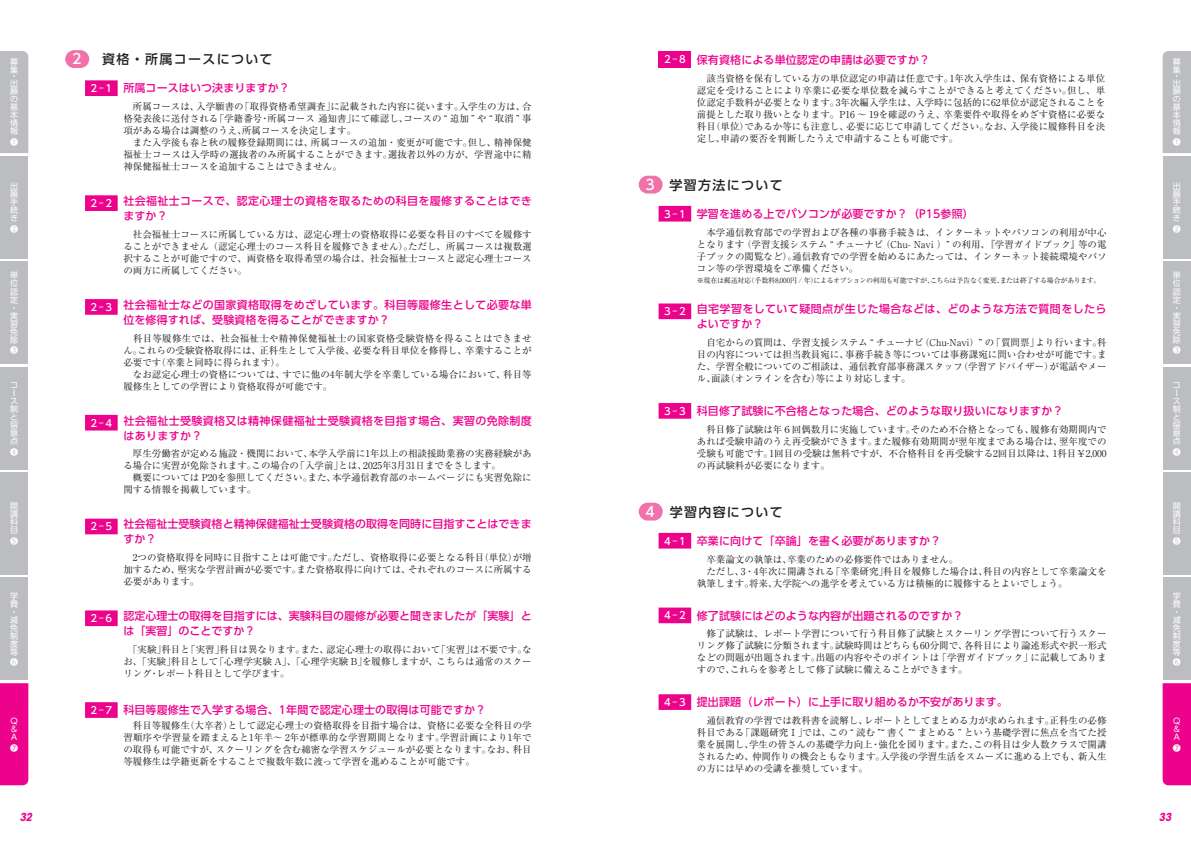
<style>
.page{position:relative;width:1191px;height:842px;background:#fff}
.page>*{position:absolute;margin:0;border:0;box-sizing:border-box;transform-origin:0 0}
.t1{font:500 14px "UD Shin Go Pr 6 N";color:#fff}
.t2{font:500 13px "UD Shin Go Pr 6 N";letter-spacing:.1em;color:#231f20}
.t3{font:500 11px/15px "UD Shin Go Pr 6 N";letter-spacing:.01em;color:#ed028c}
.t4{font:500 11px/15px "UD Shin Go Pr 6 N";letter-spacing:.03em;color:#ed028c}
.t5{font:500 11px/15px "UD Shin Go Pr 6 N";letter-spacing:.035em;color:#ed028c}
.t6{font:italic 700 condensed 11px "ITC Avant Garde Std";color:#ed028c}
.t7{font:9.5px/12px "Ryumin Pr 6 N";color:#231f20;text-align:justify}
.t8{font:8px/8px "UD Shin Go Pr 6 N";color:#fff}
.t9{font:7px "Ryumin Pr 6 N";letter-spacing:-.03em;color:#231f20}
.s1{font-size:10px;color:#fff}
.s2{font-size:14px;color:#fff}
</style>
<div class="page">
<div style="left:0;top:51px;width:28px;height:102px;background:#bcbdc0"></div>
<div style="left:0;top:156px;width:28px;height:102px;background:#bcbdc0"></div>
<div style="left:0;top:262px;width:28px;height:102px;background:#bcbdc0"></div>
<div style="left:0;top:367px;width:28px;height:102px;background:#bcbdc0"></div>
<div style="left:0;top:472px;width:28px;height:102px;background:#bcbdc0"></div>
<div style="left:0;top:578px;width:28px;height:102px;background:#bcbdc0"></div>
<div style="left:0;top:683px;width:28px;height:102px;background:#ed028c"></div>
<div style="left:1162px;top:51px;width:29px;height:102px;background:#bcbdc0"></div>
<div style="left:1162px;top:156px;width:29px;height:102px;background:#bcbdc0"></div>
<div style="left:1162px;top:262px;width:29px;height:102px;background:#bcbdc0"></div>
<div style="left:1162px;top:367px;width:29px;height:102px;background:#bcbdc0"></div>
<div style="left:1162px;top:472px;width:29px;height:102px;background:#bcbdc0"></div>
<div style="left:1162px;top:578px;width:29px;height:102px;background:#bcbdc0"></div>
<div style="left:1162px;top:683px;width:29px;height:102px;background:#ed028c"></div>
<div style="left:658px;top:51px;width:33px;height:17px;background:#ed028c"></div>
<div style="left:639px;top:176px;width:23px;height:18px;background:#f171ab;border-radius:9px"></div>
<svg style="left:658px;top:206px;width:33px;height:213px"></svg>
<div style="left:639px;top:503px;width:24px;height:17px;background:#f171ab;border-radius:9px"></div>
<svg style="left:658px;top:533px;width:33px;height:177px"></svg>
<div style="left:65px;top:50px;width:24px;height:18px;background:#f171ab;border-radius:9px"></div>
<svg style="left:85px;top:80px;width:33px;height:638px"></svg>
<p class="t8" style="left:10px;top:58px;width:9px">募集</p>
<p class="t8" style="left:10px;top:72px;width:9px;line-height:7px">・出</p>
<p class="t8" style="left:10px;top:87px;width:9px;text-align:justify">願の基本情報</p>
<p class="t8" style="left:10px;top:138px;width:9px">❶</p>
<p class="t8" style="left:10px;top:182px;width:9px;text-align:justify">出願手続き</p>
<p class="t8" style="left:10px;top:225px;width:9px">❷</p>
<p class="t8" style="left:10px;top:271px;width:9px">単位認定・実習免除</p>
<p class="t8" style="left:10px;top:346px;width:9px">❸</p>
<p class="t8" style="left:10px;top:381px;width:9px">コース制と留意点</p>
<p class="t8" style="left:10px;top:447px;width:9px">❹</p>
<p class="t8" style="left:10px;top:502px;width:9px;text-align:justify">開講科目</p>
<p class="t8" style="left:10px;top:537px;width:9px">❺</p>
<p class="t8" style="left:10px;top:591px;width:9px">学費・減免制度等</p>
<p class="t8" style="left:10px;top:658px;width:9px">❻</p>
<p class="t8" style="left:10px;top:716px;width:9px;text-align:justify">Ｑ＆Ａ</p>
<p class="t8" style="left:10px;top:743px;width:9px">❼</p>
<h1 class="t1" style="left:70px;top:48px;width:15px">２</h1>
<h2 class="t2" style="left:102px;top:49px;width:172px">資格・所属コースについて</h2>
<p class="t3" style="left:89px;top:80px;width:203px"><span class="s1">２－１</span> 所属コースはいつ決まりますか？</p>
<p class="t7" style="left:123px;top:100px;width:410px;text-align:left">　所属コースは、入学願書の「取得資格希望調査」に記載された内容に従います。入学生の方は、合格発表後に送付される「学籍番号・所属コース 通知書」にて確認し、コースの “ 追加 ” や “ 取消 ” 事項がある場合は調整のうえ、所属コースを決定します。<br>　また入学後も春と秋の履修登録期間には、所属コースの追加・変更が可能です。但し、精神保健福祉士コースは入学時の選抜者のみ所属することができます。選抜者以外の方が、学習途中に精神保健福祉士コースを追加することはできません。</p>
<p class="t4" style="left:123px;top:193px;width:410px;text-indent:-34px"><sub>２－２</sub> 社会福祉士コースで、認定心理士の資格を取るための科目を履修することはできますか？</p>
<p class="t7" style="left:123px;top:228px;width:410px">　社会福祉士コースに所属している方は、認定心理士の資格取得に必要な科目のすべてを履修することができません（認定心理士のコース科目を履修できません）。ただし、所属コースは複数選択することが可能ですので、両資格を取得希望の場合は、社会福祉士コースと認定心理士コースの両方に所属してください。</p>
<p class="t4" style="left:123px;top:297px;width:410px;text-indent:-34px"><sub>２－３</sub> 社会福祉士などの国家資格取得をめざしています。科目等履修生として必要な単位を修得すれば、受験資格を得ることができますか？</p>
<p class="t7" style="left:123px;top:332px;width:410px;text-align:left">　科目等履修生では、社会福祉士や精神保健福祉士の国家資格受験資格を得ることはできません。これらの受験資格取得には、正科生として入学後、必要な科目単位を修得し、卒業することが必要です（卒業と同時に得られます）。<br>　なお認定心理士の資格については、すでに他の4年制大学を卒業している場合において、科目等履修生としての学習により資格取得が可能です。</p>
<p class="t4" style="left:123px;top:413px;width:410px;text-indent:-34px"><sub>２－４</sub> 社会福祉士受験資格又は精神保健福祉士受験資格を目指す場合、実習の免除制度はありますか？</p>
<p class="t7" style="left:123px;top:447px;width:410px;text-align:left">　厚生労働省が定める施設・機関において、本学入学前に1年以上の相談援助業務の実務経験がある場合に実習が免除されます。この場合の「入学前」とは、2025年3月31日までをさします。<br>　概要については P20を参照してください。また、本学通信教育部のホームページにも実習免除に関する情報を掲載しています。</p>
<p class="t3" style="left:123px;top:516px;width:410px;text-indent:-34px"><sub>２－５</sub> 社会福祉士受験資格と精神保健福祉士受験資格の取得を同時に目指すことはできますか？</p>
<p class="t7" style="left:123px;top:551px;width:410px">　2つの資格取得を同時に目指すことは可能です。ただし、資格取得に必要となる科目（単位）が増加するため、堅実な学習計画が必要です。また資格取得に向けては、それぞれのコースに所属する必要があります。</p>
<p class="t3" style="left:123px;top:608px;width:410px;text-indent:-34px"><sub>２－６</sub> 認定心理士の取得を目指すには、実験科目の履修が必要と聞きましたが「実験」とは「実習」のことですか？</p>
<p class="t7" style="left:123px;top:643px;width:410px">　「実験」科目と「実習」科目は異なります。また、認定心理士の取得において「実習」は不要です。なお、「実験」科目として「心理学実験 A」、「心理学実験 B」を履修しますが、こちらは通常のスクーリング・レポート科目として学びます。</p>
<p class="t3" style="left:89px;top:702px;width:399px"><span class="s1">２－７</span> 科目等履修生で入学する場合、1年間で認定心理士の取得は可能ですか？</p>
<p class="t7" style="left:123px;top:719px;width:410px">　科目等履修生（大卒者）として認定心理士の資格取得を目指す場合は、資格に必要な全科目の学習順序や学習量を踏まえると1年半～ 2年が標準的な学習期間となります。学習計画により1年での取得も可能ですが、スクーリングを含む綿密な学習スケジュールが必要となります。なお、科目等履修生は学籍更新をすることで複数年数に渡って学習を進めることが可能です。</p>
<p class="t3" style="left:662px;top:52px;width:269px"><span class="s1">２－８</span> 保有資格による単位認定の申請は必要ですか？</p>
<p class="t7" style="left:697px;top:72px;width:410px">　該当資格を保有している方の単位認定の申請は任意です。1年次入学生は、保有資格による単位認定を受けることにより卒業に必要な単位数を減らすことができると考えてください。但し、単位認定手数料が必要となります。3年次編入学生は、入学時に包括的に62単位が認定されることを前提とした取り扱いとなります。P16 ～ 19を確認のうえ、卒業要件や取得をめざす資格に必要な科目（単位）であるか等にも注意し、必要に応じて申請してください。なお、入学後に履修科目を決定し、申請の要否を判断したうえで申請することも可能です。</p>
<h2 class="t2" style="left:643px;top:174px;width:141px"><span class="s2">３</span> 学習方法について</h2>
<p class="t3" style="left:662px;top:206px;width:313px"><span class="s1">３－１</span> 学習を進める上でパソコンが必要ですか？（P15参照）</p>
<p class="t7" style="left:697px;top:226px;width:411px">　本学通信教育部での学習および各種の事務手続きは、インターネットやパソコンの利用が中心となります（学習支援システム “ チューナビ（Chu- Navi ）” の利用、『学習ガイドブック』等の電子ブックの閲覧など）。通信教育での学習を始めるにあたっては、インターネット接続環境やパソコン等の学習環境をご準備ください。</p>
<p class="t9" style="left:696px;top:275px;width:405px">※現在は郵送対応（手数料8,000円 / 年）によるオプションの利用も可能ですが、こちらは予告なく変更、または終了する場合があります。</p>
<p class="t5" style="left:697px;top:301px;width:411px;text-indent:-34px"><sub>３－２</sub> 自宅学習をしていて疑問点が生じた場合などは、どのような方法で質問をしたらよいですか？</p>
<p class="t7" style="left:697px;top:336px;width:411px">　自宅からの質問は、学習支援システム “ チューナビ（Chu-Navi）” の「質問票」より行います。科目の内容については担当教員宛に、事務手続き等については事務課宛に問い合わせが可能です。また、学習全般についてのご相談は、通信教育部事務課スタッフ（学習アドバイザー）が電話やメール、面談（オンラインを含む）等により対応します。</p>
<p class="t3" style="left:662px;top:403px;width:402px"><span class="s1">３－３</span> 科目修了試験に不合格となった場合、どのような取り扱いになりますか？</p>
<p class="t7" style="left:697px;top:423px;width:411px">　科目修了試験は年６回偶数月に実施しています。そのため不合格となっても、履修有効期間内であれば受験申請のうえ再受験ができます。また履修有効期間が翌年度まである場合は、翌年度での受験も可能です。1回目の受験は無料ですが、不合格科目を再受験する2回目以降は、1科目￥2,000の再試験料が必要になります。</p>
<h2 class="t2" style="left:643px;top:501px;width:141px"><span class="s2">４</span> 学習内容について</h2>
<p class="t3" style="left:662px;top:533px;width:280px"><span class="s1">４－１</span> 卒業に向けて「卒論」を書く必要がありますか？</p>
<p class="t7" style="left:697px;top:552px;width:411px;text-align:left">　卒業論文の執筆は、卒業のための必修要件ではありません。<br>　ただし、3・4年次に開講される「卒業研究」科目を履修した場合は、科目の内容として卒業論文を執筆します。将来、大学院への進学を考えている方は積極的に履修するとよいでしょう。</p>
<p class="t3" style="left:662px;top:608px;width:302px"><span class="s1">４－２</span> 修了試験にはどのような内容が出題されるのですか？</p>
<p class="t7" style="left:697px;top:627px;width:411px">　修了試験は、レポート学習について行う科目修了試験とスクーリング学習について行うスクーリング修了試験に分類されます。試験時間はどちらも60分間で、各科目により論述形式や択一形式などの問題が出題されます。出題の内容やそのポイントは「学習ガイドブック」に記載してありますので、これらを参考として修了試験に備えることができます。</p>
<p class="t3" style="left:662px;top:694px;width:347px"><span class="s1">４－３</span> 提出課題（レポート）に上手に取り組めるか不安があります。</p>
<p class="t7" style="left:697px;top:714px;width:411px">　通信教育の学習では教科書を読解し、レポートとしてまとめる力が求められます。正科生の必修科目である「課題研究Ⅰ」では、この “ 読む ”“ 書く ”“ まとめる ” という基礎学習に焦点を当てた授業を展開し、学生の皆さんの基礎学力向上・強化を図ります。また、この科目は少人数クラスで開講されるため、仲間作りの機会ともなります。入学後の学習生活をスムーズに進める上でも、新入生の方には早めの受講を推奨しています。</p>
<p class="t8" style="left:1172px;top:58px;width:9px">募集</p>
<p class="t8" style="left:1172px;top:72px;width:9px;line-height:7px">・出</p>
<p class="t8" style="left:1172px;top:87px;width:9px;text-align:justify">願の基本情報</p>
<p class="t8" style="left:1172px;top:138px;width:9px">❶</p>
<p class="t8" style="left:1172px;top:182px;width:9px;text-align:justify">出願手続き</p>
<p class="t8" style="left:1172px;top:225px;width:9px">❷</p>
<p class="t8" style="left:1172px;top:271px;width:9px">単位認定・実習免除</p>
<p class="t8" style="left:1172px;top:346px;width:9px">❸</p>
<p class="t8" style="left:1172px;top:381px;width:9px">コース制と留意点</p>
<p class="t8" style="left:1172px;top:447px;width:9px">❹</p>
<p class="t8" style="left:1172px;top:502px;width:9px;text-align:justify">開講科目</p>
<p class="t8" style="left:1172px;top:537px;width:9px">❺</p>
<p class="t8" style="left:1172px;top:591px;width:9px">学費・減免制度等</p>
<p class="t8" style="left:1172px;top:658px;width:9px">❻</p>
<p class="t8" style="left:1172px;top:716px;width:9px;text-align:justify">Ｑ＆Ａ</p>
<p class="t8" style="left:1172px;top:743px;width:9px">❼</p>
<p class="t6" style="left:20px;top:810px;width:14px">32</p>
<p class="t6" style="left:1158px;top:810px;width:14px">33</p>
</div>
